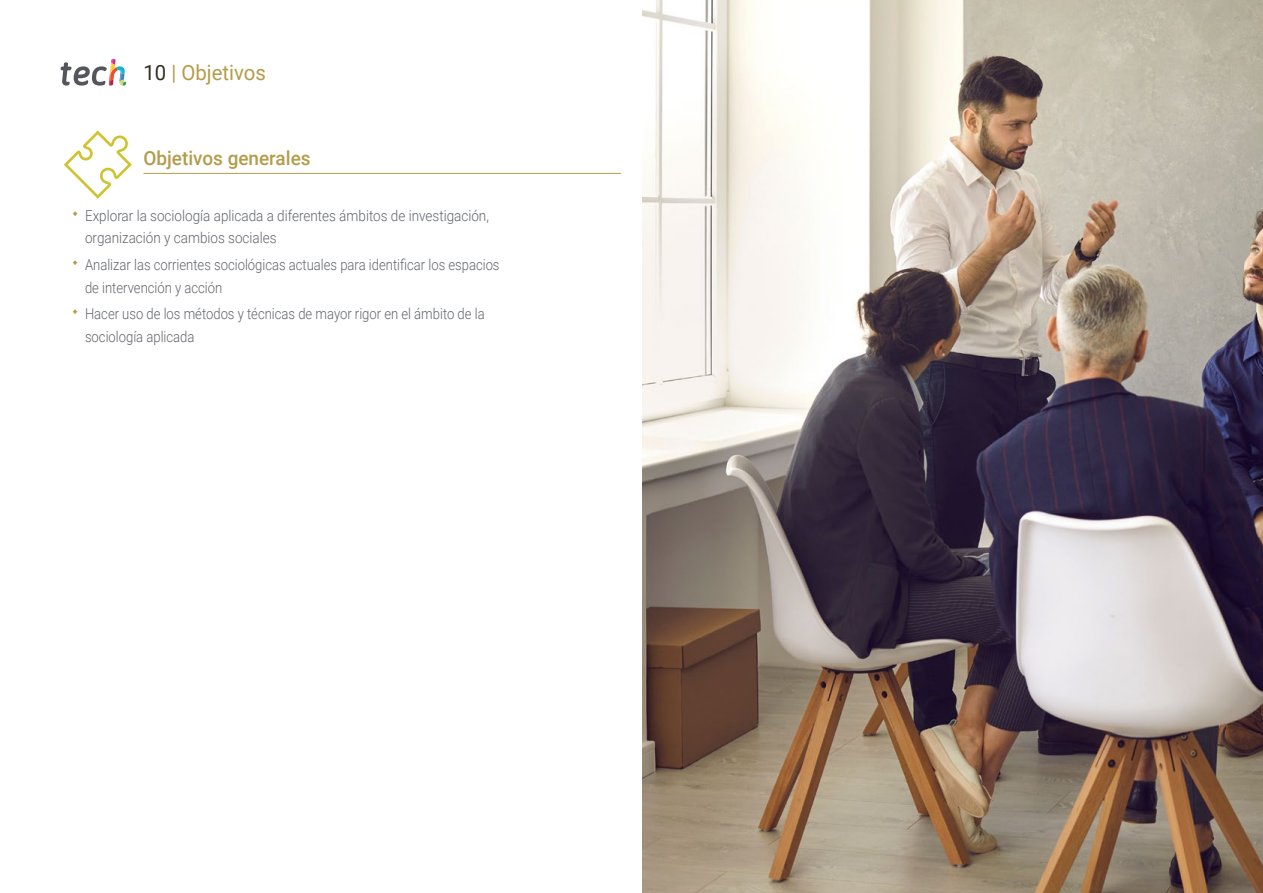
<style>
.page{position:relative;width:1263px;height:893px;background:#fff}
.page>*{position:absolute;margin:0;border:0;box-sizing:border-box;transform-origin:0 0}
.t1{font:21px "Roboto";color:#b49c4b}
.t2{font:500 19.5px "Roboto";color:#b49c4b}
.t3{font:300 15px/22.5px "Roboto";color:#61646a;scale:.87 1}
.t4{font:300 15px/22.5px "Roboto";color:#61646a;scale:.9 1}
.s1{color:#312e20}
</style>
<div class="page">
<hr style="left:144px;top:173px;width:477px;height:1px;background:#b49c4b">
<svg style="left:64px;top:130px;width:68px;height:69px"></svg>
<img style="left:642px;top:0;width:621px;height:893px">
<svg style="left:61px;top:59px;width:65px;height:27px"></svg>
<h1 class="t1" style="left:144px;top:57px;width:124px"><span class="s1">10</span> | Objetivos</h1>
<h2 class="t2" style="left:144px;top:144px;width:169px">Objetivos generales</h2>
<p class="t4" style="left:85px;top:204px;width:450px">Explorar la sociología aplicada a diferentes ámbitos de investigación, organización y cambios sociales</p>
<p class="t3" style="left:85px;top:253px;width:478px">Analizar las corrientes sociológicas actuales para identificar los espacios de intervención y acción</p>
<p class="t3" style="left:85px;top:302px;width:461px">Hacer uso de los métodos y técnicas de mayor rigor en el ámbito de la sociología aplicada</p>
</div>
